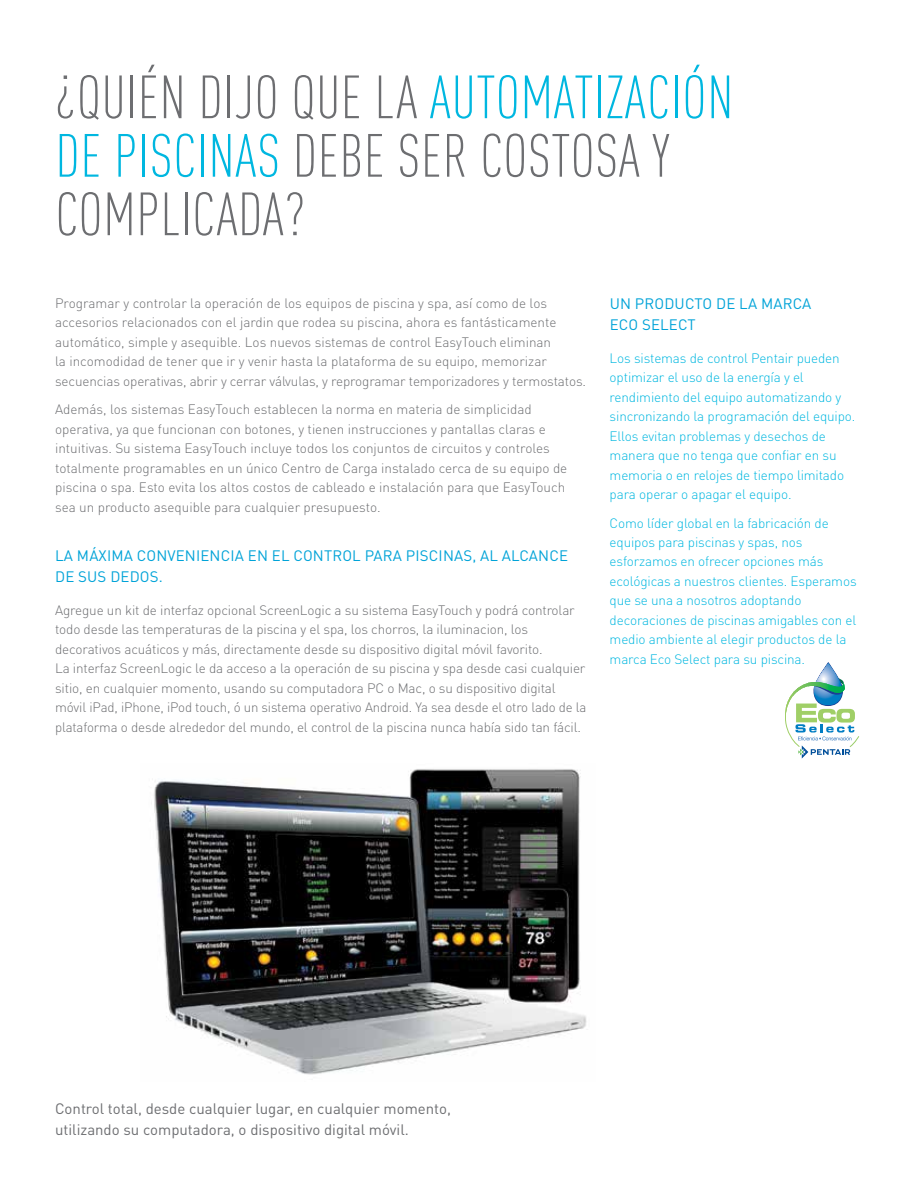
<style>
.page{position:relative;width:918px;height:1188px;background:#fff}
.page>*{position:absolute;margin:0;border:0;box-sizing:border-box;transform-origin:0 0}
.t1{font:300 condensed 60px/58.5px "DIN Pro";letter-spacing:.01em;color:#6d6e71}
.t2{font:15px/21px "DIN Pro";color:#6d6e71}
.t3{font:15px/21px "DIN Pro";letter-spacing:.01em;color:#00a3d8}
.t4{font:300 13.5px/19.5px "DIN Pro";letter-spacing:-.01em;color:#6d6e71}
.t5{font:300 13.5px/19.5px "DIN Pro";letter-spacing:-.01em;color:#00b7e0}
.s1{color:#00b7e0}
</style>
<div class="page">
<img style="left:154px;top:769px;width:433px;height:306px">
<svg style="left:785px;top:662px;width:74px;height:97px"></svg>
<h1 class="t1" style="left:55px;top:64px;width:680px">¿QUIÉN DIJO QUE LA <span class="s1">AUTOMATIZACIÓN<br>DE PISCINAS</span> DEBE SER COSTOSA Y<br>COMPLICADA?</h1>
<p class="t4" style="left:55px;top:292px;width:533px">Programar y controlar la operación de los equipos de piscina y spa, así como de los accesorios relacionados con el jardin que rodea su piscina, ahora es fantásticamente automático, simple y asequible. Los nuevos sistemas de control EasyTouch eliminan<br>la incomodidad de tener que ir y venir hasta la plataforma de su equipo, memorizar secuencias operativas, abrir y cerrar válvulas, y reprogramar temporizadores y termostatos.</p>
<p class="t4" style="left:55px;top:399px;width:514px">Además, los sistemas EasyTouch establecen la norma en materia de simplicidad operativa, ya que funcionan con botones, y tienen instrucciones y pantallas claras e intuitivas. Su sistema EasyTouch incluye todos los conjuntos de circuitos y controles totalmente programables en un único Centro de Carga instalado cerca de su equipo de piscina o spa. Esto evita los altos costos de cableado e instalación para que EasyTouch sea un producto asequible para cualquier presupuesto.</p>
<p class="t3" style="left:55px;top:544px;width:514px">La máxima co nveniencia en el co ntrol para PISCINAS, AL ALCAN CE<br>DE SUS DEDOS.</p>
<p class="t4" style="left:55px;top:599px;width:533px">Agregue un kit de interfaz opcional ScreenLogic a su sistema EasyTouch y podrá controlar todo desde las temperaturas de la piscina y el spa, los chorros, la iluminacion, los decorativos acuáticos y más, directamente desde su dispositivo digital móvil favorito.<br>La interfaz ScreenLogic le da acceso a la operación de su piscina y spa desde casi cualquier sitio, en cualquier momento, usando su computadora PC o Mac, o su dispositivo digital móvil iPad, iPhone, iPod touch, ó un sistema operativo Android. Ya sea desde el otro lado de la plataforma o desde alrededor del mundo, el control de la piscina nunca había sido tan fácil.</p>
<p class="t3" style="left:610px;top:292px;width:56px">Un producto</p>
<p class="t3" style="left:716px;top:292px;width:87px">de la marca</p>
<p class="t3" style="left:610px;top:313px;width:51px">Eco Select</p>
<p class="t5" style="left:610px;top:347px;width:247px">Los sistemas de control Pentair pueden optimizar el uso de la energía y el rendimiento del equipo automatizando y sincronizando la programación del equipo.<br>Ellos evitan problemas y desechos de manera que no tenga que confiar en su memoria o en relojes de tiempo limitado para operar o apagar el equipo.</p>
<p class="t5" style="left:610px;top:512px;width:249px">Como líder global en la fabricación de equipos para piscinas y spas, nos esforzamos en ofrecer opciones más ecológicas a nuestros clientes. Esperamos que se una a nosotros adoptando decoraciones de piscinas amigables con el medio ambiente al elegir productos de la marca Eco Select para su piscina.</p>
<p class="t2" style="left:55px;top:1096px;width:397px">Control total, desde cualquier lugar, en cualquier momento, utilizando su computadora, o dispositivo digital móvil.</p>
</div>
